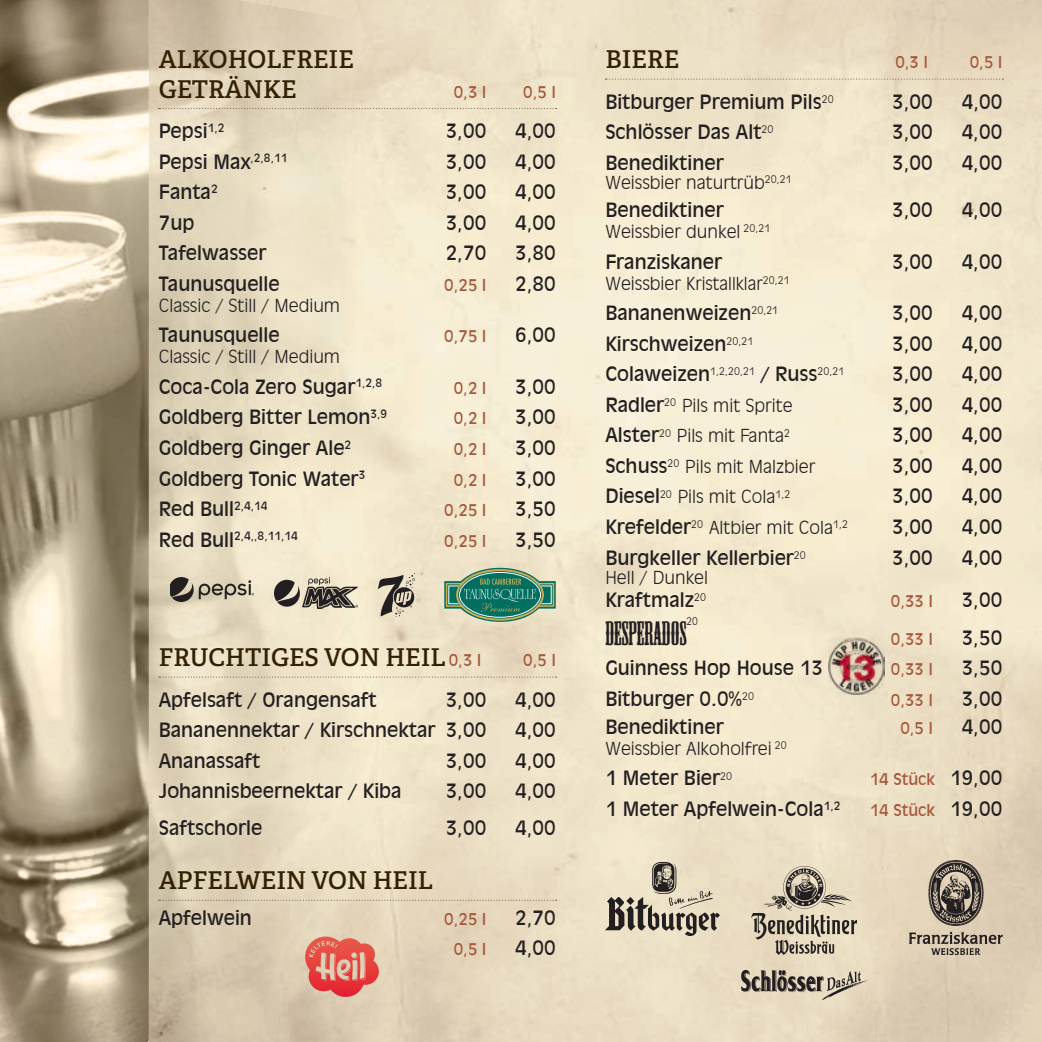
<style>
.page{position:relative;width:1042px;height:1042px;background:#fff}
.page>*{position:absolute;margin:0;border:0;box-sizing:border-box;transform-origin:0 0}
.t1{font:31.5px "Mesquite Std";color:#231f20}
.t2{font:24.5px/29.4px "Adelle PE Sb";color:#332101}
.t3{font:19.25px "Incised 901 BT";color:#231f20}
.t4{font:300 17.5px "Incised 901 BT";color:#231f20}
.t5{font:15.75px "Incised 901 BT";color:#a6573b}
.t6{font:11.2px "Incised 901 BT";color:#231f20}
.t7{font:300 10.15px "Incised 901 BT";color:#231f20}
.s1{font-size:19.25px}
.s2{font-family:"Incised 901 BT";font-size:15.75px;color:#a6573b}
.s3{font-weight:400;font-size:19.25px}
.s4{font-size:19.25px;color:#231f20}
</style>
<div class="page">
<img style="left:531px;top:0;width:511px;height:1042px">
<img style="left:149px;top:0;width:382px;height:1042px">
<svg style="left:0;top:0;width:149px;height:1042px;background:#b0a38a"></svg>
<svg style="left:605px;top:79px;width:398px;height:1px"></svg>
<img style="left:828px;top:637px;width:57px;height:57px">
<svg style="left:159px;top:108px;width:398px;height:1px"></svg>
<svg style="left:159px;top:676px;width:398px;height:1px"></svg>
<svg style="left:159px;top:900px;width:398px;height:1px"></svg>
<img style="left:171px;top:577px;width:82px;height:25px">
<img style="left:275px;top:577px;width:82px;height:31px">
<img style="left:379px;top:573px;width:35px;height:43px">
<svg style="left:305px;top:936px;width:74px;height:61px;background:#e27b6f"></svg>
<svg style="left:444px;top:568px;width:112px;height:54px;background:#679d83"></svg>
<img style="left:741px;top:970px;width:125px;height:30px">
<img style="left:751px;top:866px;width:105px;height:88px">
<img style="left:605px;top:862px;width:114px;height:74px">
<img style="left:909px;top:861px;width:93px;height:93px">
<p class="t2" style="left:159px;top:44px;width:197px">ALKOHOLFREIE<br>GETRÄNKE</p>
<p class="t5" style="left:454px;top:82px;width:34px">0,3 l</p>
<p class="t5" style="left:523px;top:82px;width:34px">0,5 l</p>
<p class="t3" style="left:159px;top:119px;width:67px">Pepsi<sup>1,2</sup></p>
<p class="t3" style="left:446px;top:119px;width:42px">3,00</p>
<p class="t3" style="left:515px;top:119px;width:42px">4,00</p>
<p class="t3" style="left:159px;top:150px;width:130px">Pepsi Max<sup>,2,8,11</sup></p>
<p class="t3" style="left:446px;top:150px;width:42px">3,00</p>
<p class="t3" style="left:515px;top:150px;width:42px">4,00</p>
<p class="t3" style="left:159px;top:181px;width:60px">Fanta<sup>2</sup></p>
<p class="t3" style="left:446px;top:181px;width:42px">3,00</p>
<p class="t3" style="left:515px;top:181px;width:42px">4,00</p>
<p class="t3" style="left:159px;top:211px;width:37px">7up</p>
<p class="t3" style="left:446px;top:211px;width:42px">3,00</p>
<p class="t3" style="left:515px;top:211px;width:42px">4,00</p>
<p class="t3" style="left:159px;top:242px;width:109px">Tafelwasser</p>
<p class="t3" style="left:446px;top:242px;width:42px">2,70</p>
<p class="t3" style="left:515px;top:242px;width:42px">3,80</p>
<p class="t3" style="left:159px;top:272px;width:122px">Taunusquelle</p>
<p class="t5" style="left:444px;top:276px;width:43px">0,25 l</p>
<p class="t3" style="left:515px;top:272px;width:42px">2,80</p>
<p class="t4" style="left:159px;top:295px;width:183px">Classic / Still / Medium</p>
<p class="t3" style="left:159px;top:324px;width:122px">Taunusquelle</p>
<p class="t5" style="left:444px;top:327px;width:43px">0,75 l</p>
<p class="t3" style="left:515px;top:324px;width:42px">6,00</p>
<p class="t4" style="left:159px;top:346px;width:183px">Classic / Still / Medium</p>
<p class="t3" style="left:159px;top:375px;width:225px">Coca-Cola Zero Sugar<sup>1,2,8</sup></p>
<p class="t5" style="left:454px;top:379px;width:34px">0,2 l</p>
<p class="t3" style="left:515px;top:375px;width:42px">3,00</p>
<p class="t3" style="left:159px;top:406px;width:230px">Goldberg Bitter Lemon<sup>3,9</sup></p>
<p class="t5" style="left:454px;top:409px;width:34px">0,2 l</p>
<p class="t3" style="left:515px;top:406px;width:42px">3,00</p>
<p class="t3" style="left:159px;top:436px;width:194px">Goldberg Ginger Ale<sup>2</sup></p>
<p class="t5" style="left:454px;top:440px;width:34px">0,2 l</p>
<p class="t3" style="left:515px;top:436px;width:42px">3,00</p>
<p class="t3" style="left:159px;top:467px;width:208px">Goldberg Tonic Water<sup>3</sup></p>
<p class="t5" style="left:454px;top:470px;width:34px">0,2 l</p>
<p class="t3" style="left:515px;top:467px;width:42px">3,00</p>
<p class="t3" style="left:159px;top:497px;width:110px">Red Bull<sup>2,4,14</sup></p>
<p class="t5" style="left:444px;top:501px;width:43px">0,25 l</p>
<p class="t3" style="left:515px;top:497px;width:42px">3,50</p>
<p class="t6" style="left:159px;top:529px;width:141px"><span class="s1">Red Bull</span>2,4,,8,11,14</p>
<p class="t5" style="left:444px;top:531px;width:43px">0,25 l</p>
<p class="t3" style="left:515px;top:528px;width:42px">3,50</p>
<p class="t2" style="left:159px;top:641px;width:324px">FRUCHTIGES VON HEIL <span class="s2">0,3 l</span></p>
<p class="t5" style="left:523px;top:651px;width:34px">0,5 l</p>
<p class="t3" style="left:159px;top:688px;width:219px">Apfelsaft / Orangensaft</p>
<p class="t3" style="left:446px;top:688px;width:42px">3,00</p>
<p class="t3" style="left:515px;top:688px;width:42px">4,00</p>
<p class="t3" style="left:159px;top:718px;width:329px">Bananennektar / Kirschnektar 3,00</p>
<p class="t3" style="left:515px;top:718px;width:42px">4,00</p>
<p class="t3" style="left:159px;top:749px;width:103px">Ananassaft</p>
<p class="t3" style="left:446px;top:749px;width:42px">3,00</p>
<p class="t3" style="left:515px;top:749px;width:42px">4,00</p>
<p class="t3" style="left:159px;top:780px;width:244px">Johannisbeernektar / Kiba</p>
<p class="t3" style="left:446px;top:780px;width:42px">3,00</p>
<p class="t3" style="left:515px;top:780px;width:42px">4,00</p>
<p class="t3" style="left:159px;top:816px;width:105px">Saftschorle</p>
<p class="t3" style="left:446px;top:816px;width:42px">3,00</p>
<p class="t3" style="left:515px;top:816px;width:42px">4,00</p>
<p class="t2" style="left:159px;top:865px;width:276px">APFELWEIN VON HEIL</p>
<p class="t3" style="left:159px;top:906px;width:95px">Apfelwein</p>
<p class="t5" style="left:444px;top:909px;width:43px">0,25 l</p>
<p class="t3" style="left:515px;top:906px;width:42px">2,70</p>
<p class="t5" style="left:454px;top:940px;width:34px">0,5 l</p>
<p class="t3" style="left:515px;top:937px;width:42px">4,00</p>
<p class="t2" style="left:605px;top:44px;width:75px">BIERE</p>
<p class="t5" style="left:895px;top:53px;width:34px">0,3 l</p>
<p class="t5" style="left:970px;top:53px;width:34px">0,5 l</p>
<p class="t3" style="left:605px;top:90px;width:230px">Bitburger Premium Pils<sup>20</sup></p>
<p class="t3" style="left:892px;top:90px;width:42px">3,00</p>
<p class="t3" style="left:962px;top:90px;width:42px">4,00</p>
<p class="t3" style="left:605px;top:121px;width:170px">Schlösser Das Alt<sup>20</sup></p>
<p class="t3" style="left:892px;top:121px;width:42px">3,00</p>
<p class="t3" style="left:961px;top:121px;width:42px">4,00</p>
<p class="t3" style="left:605px;top:151px;width:120px">Benediktiner</p>
<p class="t3" style="left:892px;top:151px;width:42px">3,00</p>
<p class="t3" style="left:961px;top:151px;width:42px">4,00</p>
<p class="t4" style="left:605px;top:172px;width:188px">Weissbier naturtrüb<sup>20,21</sup></p>
<p class="t3" style="left:605px;top:198px;width:120px">Benediktiner</p>
<p class="t3" style="left:892px;top:198px;width:42px">3,00</p>
<p class="t3" style="left:961px;top:198px;width:42px">4,00</p>
<p class="t4" style="left:605px;top:221px;width:166px">Weissbier dunkel <sup>20,21</sup></p>
<p class="t3" style="left:605px;top:250px;width:118px">Franziskaner</p>
<p class="t3" style="left:892px;top:250px;width:42px">3,00</p>
<p class="t3" style="left:961px;top:250px;width:42px">4,00</p>
<p class="t4" style="left:605px;top:273px;width:186px">Weissbier Kristallklar<sup>20,21</sup></p>
<p class="t3" style="left:605px;top:302px;width:174px">Bananenweizen<sup>20,21</sup></p>
<p class="t3" style="left:892px;top:302px;width:42px">3,00</p>
<p class="t3" style="left:961px;top:302px;width:42px">4,00</p>
<p class="t3" style="left:605px;top:332px;width:150px">Kirschweizen<sup>20,21</sup></p>
<p class="t3" style="left:892px;top:332px;width:42px">3,00</p>
<p class="t3" style="left:961px;top:332px;width:42px">4,00</p>
<p class="t3" style="left:605px;top:363px;width:240px">Colaweizen<sup>1,2,20,21</sup> / Russ<sup>20,21</sup></p>
<p class="t3" style="left:892px;top:363px;width:42px">3,00</p>
<p class="t3" style="left:961px;top:363px;width:42px">4,00</p>
<p class="t4" style="left:605px;top:395px;width:189px"><span class="s3">Radler</span><sup>20</sup> Pils mit Sprite</p>
<p class="t3" style="left:892px;top:393px;width:42px">3,00</p>
<p class="t3" style="left:961px;top:393px;width:42px">4,00</p>
<p class="t4" style="left:605px;top:425px;width:186px"><span class="s3">Alster</span><sup>20</sup> Pils mit Fanta<sup>2</sup></p>
<p class="t3" style="left:892px;top:424px;width:42px">3,00</p>
<p class="t3" style="left:961px;top:424px;width:42px">4,00</p>
<p class="t4" style="left:605px;top:456px;width:211px"><span class="s3">Schuss</span><sup>20</sup> Pils mit Malzbier</p>
<p class="t3" style="left:892px;top:454px;width:42px">3,00</p>
<p class="t3" style="left:961px;top:454px;width:42px">4,00</p>
<p class="t4" style="left:605px;top:486px;width:186px"><span class="s3">Diesel</span><sup>20</sup> Pils mit Cola<sup>1,2</sup></p>
<p class="t3" style="left:892px;top:485px;width:42px">3,00</p>
<p class="t3" style="left:961px;top:485px;width:42px">4,00</p>
<p class="t4" style="left:605px;top:517px;width:244px"><span class="s3">Krefelder</span><sup>20</sup> Altbier mit Cola<sup>1,2</sup></p>
<p class="t3" style="left:892px;top:515px;width:42px">3,00</p>
<p class="t3" style="left:961px;top:515px;width:42px">4,00</p>
<p class="t3" style="left:605px;top:546px;width:202px">Burgkeller Kellerbier<sup>20</sup></p>
<p class="t3" style="left:892px;top:546px;width:42px">3,00</p>
<p class="t3" style="left:962px;top:546px;width:42px">4,00</p>
<p class="t4" style="left:605px;top:567px;width:104px">Hell / Dunkel</p>
<p class="t3" style="left:605px;top:588px;width:102px">Kraftmalz<sup>20</sup></p>
<p class="t5" style="left:891px;top:592px;width:43px">0,33 l</p>
<p class="t3" style="left:961px;top:588px;width:42px">3,00</p>
<h1 class="t1" style="left:605px;top:616px;width:83px">DESPERADOS</h1>
<p class="t7" style="left:686px;top:615px;width:13px">20</p>
<p class="t5" style="left:891px;top:629px;width:43px">0,33 l</p>
<p class="t3" style="left:961px;top:626px;width:42px">3,50</p>
<p class="t3" style="left:605px;top:657px;width:219px">Guinness Hop House 13</p>
<p class="t5" style="left:891px;top:660px;width:43px">0,33 l</p>
<p class="t3" style="left:961px;top:657px;width:42px">3,50</p>
<p class="t3" style="left:605px;top:687px;width:150px">Bitburger 0.0%<sup>20</sup></p>
<p class="t5" style="left:891px;top:690px;width:43px">0,33 l</p>
<p class="t3" style="left:961px;top:687px;width:42px">3,00</p>
<p class="t3" style="left:605px;top:715px;width:120px">Benediktiner</p>
<p class="t5" style="left:900px;top:719px;width:34px">0,5 l</p>
<p class="t3" style="left:961px;top:715px;width:42px">4,00</p>
<p class="t4" style="left:605px;top:738px;width:183px">Weissbier Alkoholfrei <sup>20</sup></p>
<p class="t3" style="left:605px;top:767px;width:128px">1 Meter Bier<sup>20</sup></p>
<p class="t5" style="left:869px;top:770px;width:134px">14 Stück <span class="s4">19,00</span></p>
<p class="t3" style="left:605px;top:797px;width:237px">1 Meter Apfelwein-Cola<sup>1,2</sup></p>
<p class="t5" style="left:869px;top:801px;width:134px">14 Stück <span class="s4">19,00</span></p>
</div>
